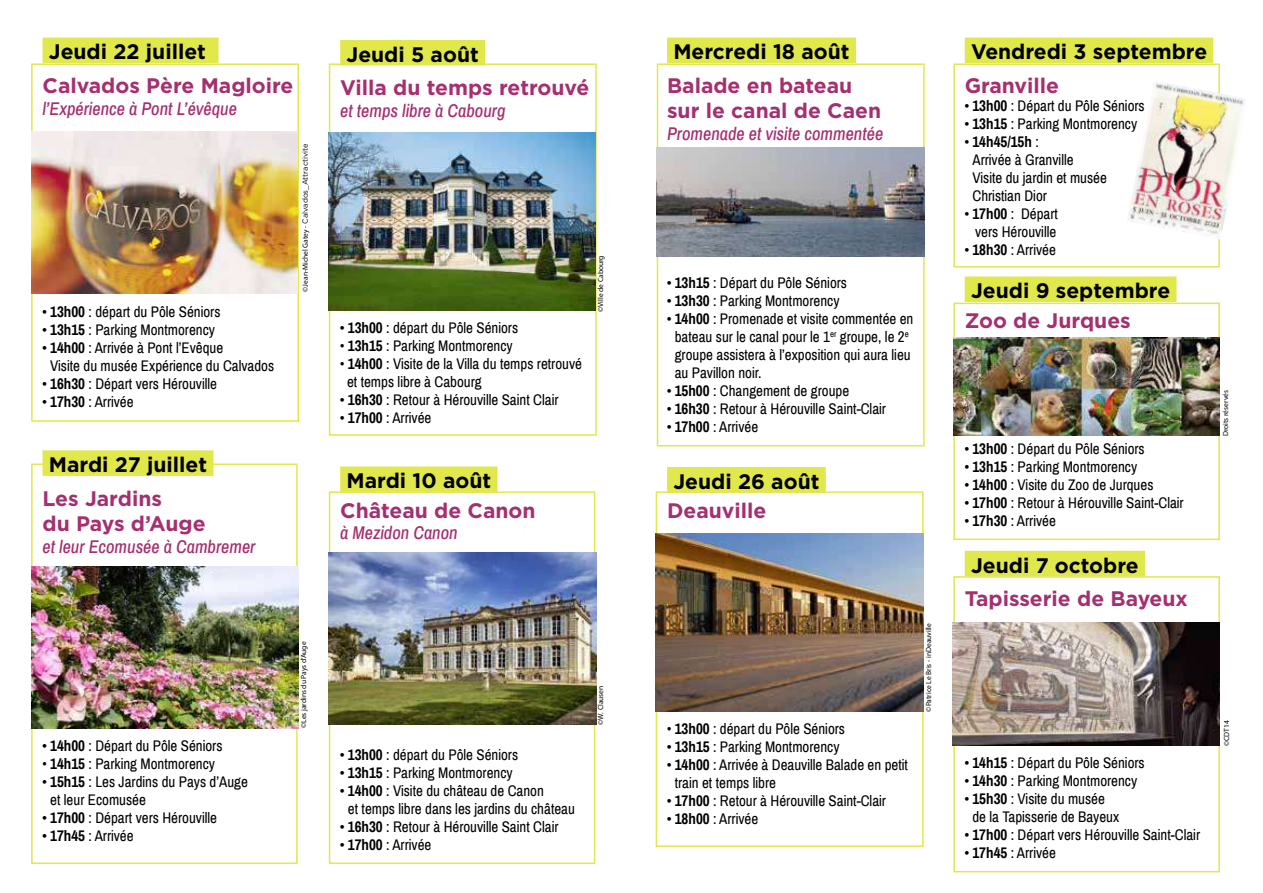
<style>
.page{position:relative;width:1263px;height:893px;background:#fff}
.page>*{position:absolute;margin:0;border:0;box-sizing:border-box;transform-origin:0 0}
.t1{font:700 21px/25.2px "Gotham";color:#a52f6f}
.t2{font:700 21px "Gotham";color:#000}
.t3{font:italic 500 18px "Archivo Narrow";color:#a52f6f}
.t4{font:15px/18px "Archivo Narrow";color:#000}
.t5{font:7.5px "Myriad Pro";color:#000}
.t6{font:7.5px "Gotham";color:#000}
.s1{font-weight:700}
.s2{font-family:"Myriad Pro"}
</style>
<div class="page">
<div style="left:656px;top:685px;width:267px;height:162px;border:2px solid #e0e84b"></div>
<div style="left:31px;top:63px;width:268px;height:359px;border:2px solid #e0e84b"></div>
<div style="left:329px;top:63px;width:268px;height:373px;border:2px solid #e0e84b"></div>
<div style="left:953px;top:63px;width:267px;height:205px;border:2px solid #e0e84b"></div>
<div style="left:953px;top:303px;width:267px;height:237px;border:2px solid #e0e84b"></div>
<div style="left:953px;top:576px;width:267px;height:296px;border:2px solid #e0e84b"></div>
<div style="left:329px;top:491px;width:266px;height:373px;border:2px solid #e0e84b"></div>
<div style="left:31px;top:463px;width:267px;height:401px;border:2px solid #e0e84b"></div>
<div style="left:657px;top:63px;width:268px;height:383px;border:2px solid #e0e84b"></div>
<div style="left:43px;top:38px;width:176px;height:25px;background:#e0e84b"></div>
<div style="left:43px;top:450px;width:170px;height:26px;background:#e0e84b"></div>
<div style="left:340px;top:40px;width:145px;height:25px;background:#e0e84b"></div>
<div style="left:340px;top:466px;width:157px;height:26px;background:#e0e84b"></div>
<div style="left:667px;top:38px;width:189px;height:25px;background:#e0e84b"></div>
<div style="left:667px;top:467px;width:159px;height:26px;background:#e0e84b"></div>
<div style="left:965px;top:38px;width:248px;height:25px;background:#e0e84b"></div>
<div style="left:965px;top:276px;width:211px;height:26px;background:#e0e84b"></div>
<div style="left:965px;top:551px;width:180px;height:25px;background:#e0e84b"></div>
<img style="left:31px;top:132px;width:267px;height:161px">
<img style="left:328px;top:132px;width:268px;height:178px">
<img style="left:953px;top:337px;width:267px;height:99px">
<img style="left:952px;top:622px;width:268px;height:123px">
<img style="left:656px;top:533px;width:267px;height:178px">
<img style="left:657px;top:147px;width:268px;height:110px">
<img style="left:31px;top:567px;width:268px;height:161px">
<img style="left:329px;top:553px;width:267px;height:171px">
<img style="left:1128px;top:81px;width:117px;height:158px">
<h1 class="t2" style="left:49px;top:38px;width:159px">Jeudi 22 juillet</h1>
<h1 class="t1" style="left:43px;top:73px;width:252px">Calvados Père Magloire</h1>
<p class="t3" style="left:43px;top:97px;width:196px">l’Expérience à Pont L’évêque</p>
<p class="t4" style="left:43px;top:303px;width:179px"><span class="s1">• 13h00</span> : départ du Pôle Séniors</p>
<p class="t4" style="left:43px;top:321px;width:174px"><span class="s1">• 13h15</span> : Parking Montmorency</p>
<p class="t4" style="left:50px;top:339px;width:226px;text-indent:-8px"><span class="s1">• 14h00</span> : Arrivée à Pont l’Evêque<br>Visite du musée Expérience du Calvados</p>
<p class="t4" style="left:43px;top:375px;width:176px"><span class="s1">• 16h30</span> : Départ vers Hérouville</p>
<p class="t4" style="left:43px;top:393px;width:93px"><span class="s1">• 17h30</span> : Arrivée</p>
<p class="t6" style="left:300px;top:292px;width:150px;rotate:-90deg"><span class="s2">©Jean-Michel Gatey -</span> Calvados_Attractivite</p>
<h1 class="t2" style="left:49px;top:451px;width:160px">Mardi 27 juillet</h1>
<h1 class="t1" style="left:43px;top:486px;width:165px">Les Jardins<br>du Pays d’Auge</h1>
<p class="t3" style="left:43px;top:535px;width:214px">et leur Ecomusée à Cambremer</p>
<h1 class="t2" style="left:346px;top:40px;width:134px">Jeudi 5 août</h1>
<h1 class="t1" style="left:340px;top:75px;width:251px">Villa du temps retrouvé</h1>
<p class="t3" style="left:340px;top:100px;width:167px">et temps libre à Cabourg</p>
<p class="t4" style="left:340px;top:319px;width:179px"><span class="s1">• 13h00</span> : départ du Pôle Séniors</p>
<p class="t4" style="left:340px;top:337px;width:174px">• <span class="s1">13h15</span> : Parking Montmorency</p>
<p class="t4" style="left:347px;top:355px;width:236px;text-indent:-7px">• <span class="s1">14h00</span> : Visite de la Villa du temps retrouvé et temps libre à Cabourg</p>
<p class="t4" style="left:340px;top:391px;width:220px"><span class="s1">• 16h30</span> : Retour à Hérouville Saint Clair</p>
<p class="t4" style="left:340px;top:409px;width:93px"><span class="s1">• 17h00</span> : Arrivée</p>
<p class="t5" style="left:596px;top:312px;width:58px;rotate:-90deg">©Ville de Cabourg</p>
<h1 class="t2" style="left:346px;top:467px;width:146px">Mardi 10 août</h1>
<h1 class="t1" style="left:340px;top:498px;width:197px">Château de Canon</h1>
<p class="t3" style="left:340px;top:522px;width:119px">à Mezidon Canon</p>
<p class="t4" style="left:43px;top:737px;width:182px"><span class="s1">• 14h00</span> : Départ du Pôle Séniors</p>
<p class="t4" style="left:43px;top:755px;width:174px">• <span class="s1">14h15</span> : Parking Montmorency</p>
<p class="t4" style="left:50px;top:773px;width:199px;text-indent:-8px"><span class="s1">• 15h15</span> : Les Jardins du Pays d’Auge et leur Ecomusée</p>
<p class="t4" style="left:43px;top:809px;width:176px"><span class="s1">• 17h00</span> : Départ vers Hérouville</p>
<p class="t4" style="left:43px;top:827px;width:93px"><span class="s1">• 17h45</span> : Arrivée</p>
<p class="t5" style="left:299px;top:728px;width:88px;rotate:-90deg">©Les jardins du Pays d’Auge</p>
<p class="t4" style="left:340px;top:746px;width:179px"><span class="s1">• 13h00</span> : départ du Pôle Séniors</p>
<p class="t4" style="left:340px;top:764px;width:174px"><span class="s1">• 13h15</span> : Parking Montmorency</p>
<p class="t4" style="left:348px;top:782px;width:228px;text-indent:-8px"><span class="s1">• 14h00</span> : Visite du château de Canon<br>et temps libre dans les jardins du château</p>
<p class="t4" style="left:340px;top:818px;width:220px"><span class="s1">• 16h30</span> : Retour à Hérouville Saint Clair</p>
<p class="t4" style="left:340px;top:836px;width:93px"><span class="s1">• 17h00</span> : Arrivée</p>
<p class="t5" style="left:596px;top:725px;width:40px;rotate:-90deg">©W. Clausen</p>
<h1 class="t2" style="left:673px;top:38px;width:178px">Mercredi 18 août</h1>
<h1 class="t1" style="left:667px;top:73px;width:216px">Balade en bateau sur le canal de Caen</h1>
<p class="t3" style="left:667px;top:123px;width:218px">Promenade et visite commentée</p>
<p class="t4" style="left:667px;top:274px;width:182px"><span class="s1">• 13h15</span> : Départ du Pôle Séniors</p>
<p class="t4" style="left:667px;top:292px;width:174px"><span class="s1">• 13h30</span> : Parking Montmorency</p>
<p class="t4" style="left:675px;top:310px;width:240px;text-indent:-8px"><span class="s1">• 14h00</span> : Promenade et visite commentée en bateau sur le canal pour le 1<sup>er</sup> groupe, le 2<sup>e </sup>groupe assistera à l’exposition qui aura lieu au Pavillon noir.</p>
<p class="t4" style="left:667px;top:382px;width:184px"><span class="s1">• 15h00</span> : Changement de groupe</p>
<p class="t4" style="left:667px;top:400px;width:220px"><span class="s1">• 16h30</span> : Retour à Hérouville Saint-Clair</p>
<p class="t4" style="left:667px;top:418px;width:93px"><span class="s1">• 17h00</span> : Arrivée</p>
<h1 class="t2" style="left:673px;top:467px;width:148px">Jeudi 26 août</h1>
<h1 class="t1" style="left:667px;top:498px;width:101px">Deauville</h1>
<p class="t4" style="left:667px;top:720px;width:179px">• <span class="s1">13h00</span> : départ du Pôle Séniors</p>
<p class="t4" style="left:667px;top:738px;width:174px"><span class="s1">• 13h15</span> : Parking Montmorency</p>
<p class="t4" style="left:675px;top:756px;width:235px;text-indent:-8px"><span class="s1">• 14h00</span> : Arrivée à Deauville Balade en petit train et temps libre</p>
<p class="t4" style="left:667px;top:792px;width:220px"><span class="s1">• 17h00</span> : Retour à Hérouville Saint-Clair</p>
<p class="t4" style="left:667px;top:810px;width:93px"><span class="s1">• 18h00</span> : Arrivée</p>
<p class="t5" style="left:924px;top:711px;width:90px;rotate:-90deg">©Patrice Le Bris - inDeauville</p>
<h1 class="t2" style="left:971px;top:38px;width:238px">Vendredi 3 septembre</h1>
<h1 class="t1" style="left:965px;top:73px;width:96px">Granville</h1>
<p class="t4" style="left:965px;top:97px;width:182px"><span class="s1">• 13h00</span> : Départ du Pôle Séniors</p>
<p class="t4" style="left:965px;top:115px;width:174px"><span class="s1">• 13h15</span> : Parking Montmorency</p>
<p class="t4" style="left:972px;top:133px;width:136px;text-indent:-8px"><span class="s1">• 14h45/15h</span> :<br>Arrivée à Granville<br>Visite du jardin et musée<br>Christian Dior</p>
<p class="t4" style="left:965px;top:205px;width:95px;text-align:center"><span class="s1">• 17h00</span> : Départ vers Hérouville</p>
<p class="t4" style="left:965px;top:241px;width:93px"><span class="s1">• 18h30</span> : Arrivée</p>
<h1 class="t2" style="left:971px;top:277px;width:201px">Jeudi 9 septembre</h1>
<h1 class="t1" style="left:965px;top:308px;width:168px">Zoo de Jurques</h1>
<p class="t4" style="left:965px;top:440px;width:182px"><span class="s1">• 13h00</span> : Départ du Pôle Séniors</p>
<p class="t4" style="left:965px;top:458px;width:174px"><span class="s1">• 13h15</span> : Parking Montmorency</p>
<p class="t4" style="left:965px;top:476px;width:190px"><span class="s1">• 14h00</span> : Visite du Zoo de Jurques</p>
<p class="t4" style="left:965px;top:494px;width:220px"><span class="s1">• 17h00</span> : Retour à Hérouville Saint-Clair</p>
<p class="t4" style="left:965px;top:512px;width:93px"><span class="s1">• 17h30</span> : Arrivée</p>
<h1 class="t2" style="left:971px;top:551px;width:169px">Jeudi 7 octobre</h1>
<h1 class="t1" style="left:965px;top:586px;width:225px">Tapisserie de Bayeux</h1>
<p class="t5" style="left:1221px;top:436px;width:48px;rotate:-90deg">Droits réservés</p>
<p class="t4" style="left:965px;top:754px;width:182px"><span class="s1">• 14h15</span> : Départ du Pôle Séniors</p>
<p class="t4" style="left:965px;top:772px;width:174px"><span class="s1">• 14h30</span> : Parking Montmorency</p>
<p class="t4" style="left:972px;top:790px;width:148px;text-indent:-8px"><span class="s1">• 15h30</span> : Visite du musée de la Tapisserie de Bayeux</p>
<p class="t4" style="left:965px;top:826px;width:237px"><span class="s1">• 17h00</span> : Départ vers Hérouville Saint-Clair</p>
<p class="t4" style="left:965px;top:844px;width:93px"><span class="s1">• 17h45</span> : Arrivée</p>
<p class="t5" style="left:1222px;top:746px;width:27px;rotate:-90deg">©CDT14</p>
</div>
